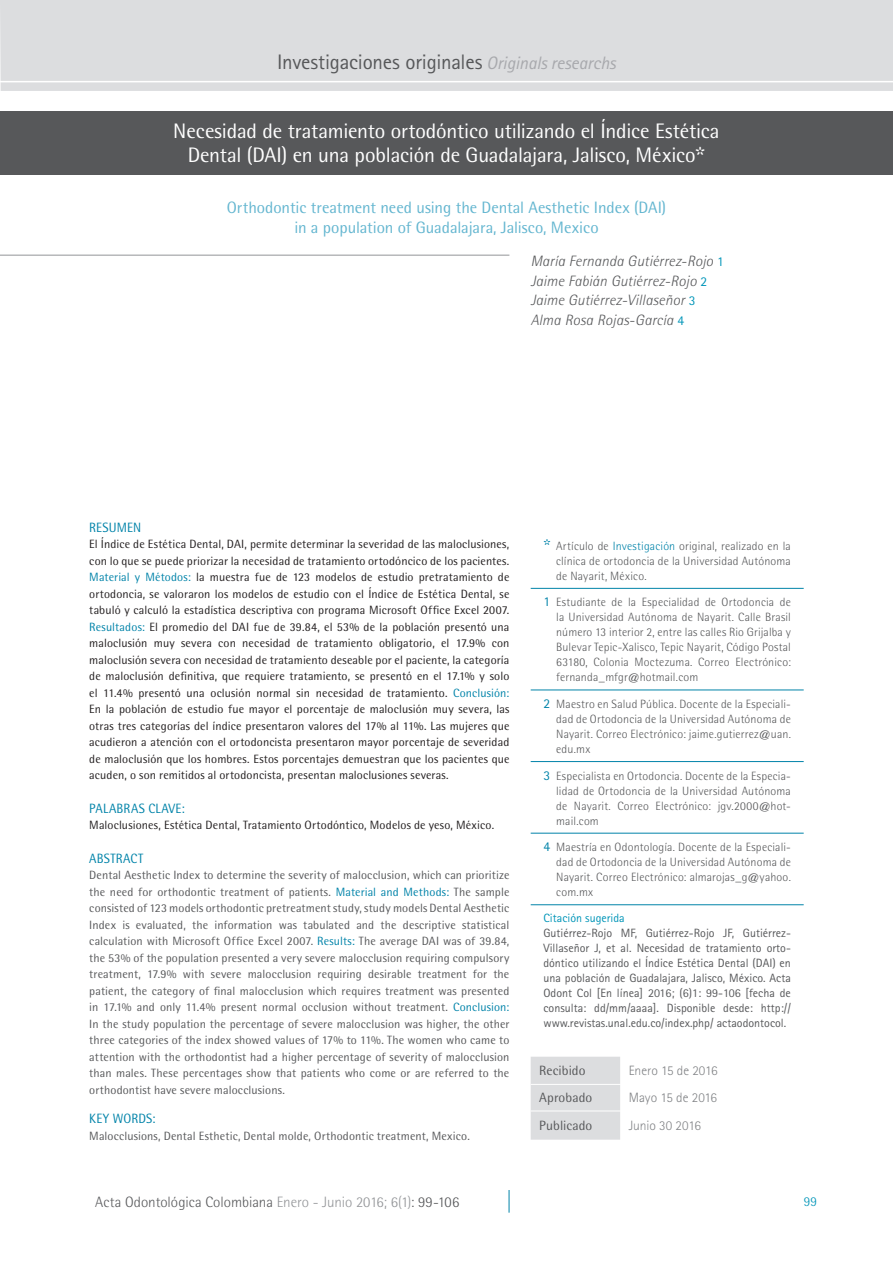
<style>
.page{position:relative;width:893px;height:1263px;background:#fff}
.page>*{position:absolute;margin:0;border:0;box-sizing:border-box;transform-origin:0 0}
.tit-artículoespañol{font:21px/24px "Rotis Semi Sans Std";letter-spacing:-.01em;color:#fff;text-align:center}
.t1{font:21px "Rotis Sans Serif Std";letter-spacing:-.01em;color:#57585a}
.tít-artículoinglés{font:16.5px/19.5px "Rotis Semi Sans Std";letter-spacing:-.005em;color:#64b6d0;text-align:center}
.resumen-autor{font:italic 300 15px "Rotis Semi Sans Std";letter-spacing:.01em;color:#57585a}
.datos_pag{font:300 15px "Rotis Semi Sans Std";color:#57585a}
.t2{font:300 13.5px "Rotis Sans Serif Std";color:#808285}
.t3{font:13.5px "Rotis Semi Sans Std";letter-spacing:.005em;color:#57585a}
.resumen-subtitespaño{font:13.5px "Rotis Semi Sans Std";letter-spacing:.015em;color:#0083a9;scale:.95 1}
.resumen-subtitinglés{font:13.5px "Rotis Semi Sans Std";letter-spacing:.015em;color:#0083a9;scale:.95 1}
.t4{font:300 13.5px "Rotis Semi Sans Std";color:#0095b8}
.resumen-textoesp{font:12px/16.5px "Rotis Semi Sans Std";letter-spacing:.01em;color:#231f20;text-align:justify}
.resumen-textoinglés{font:12px/16.5px "Rotis Semi Sans Std";letter-spacing:.01em;color:#57585a;text-align:justify}
.resumen-datosartícul{font:300 12px/15px "Rotis Semi Sans Std";letter-spacing:.015em;color:#57585a;text-align:justify}
.citacion_txt{font:12px/15px "Rotis Sans Serif Std";color:#57585a;text-align:justify}
.citacion_txt-2{font:12px "Rotis Sans Serif Std";color:#0095b8}
.s1{font-style:italic;font-size:18px;color:#a8a9ad}
.s2{font-family:"Aller"}
.s3{font-family:"Rotis Sans Serif Std";font-weight:400;font-style:normal;font-size:13.5px;color:#0095b8}
.s4{color:#0083a9}
.s5{color:#939598}
.s6{font-family:"Aller";font-weight:400;font-size:15px;color:#0083a9}
.s7{font-family:"Rotis Sans Serif Std";font-weight:400;font-size:13.5px;color:#0083a9}
</style>
<div class="page">
<div style="left:0;top:0;width:893px;height:91px;background:#dcdddf"></div>
<hr style="left:0;top:81px;width:893px;height:1px;background:#fff">
<svg style="left:509px;top:1190px;width:1px;height:23px"></svg>
<hr style="left:0;top:255px;width:509px;height:1px;background:#939598">
<div style="left:0;top:111px;width:893px;height:64px;background:#57585a"></div>
<hr style="left:531px;top:588px;width:273px;height:1px;background:#0083a9">
<hr style="left:531px;top:690px;width:273px;height:1px;background:#0083a9">
<hr style="left:531px;top:761px;width:273px;height:1px;background:#0083a9">
<hr style="left:531px;top:833px;width:273px;height:1px;background:#0083a9">
<hr style="left:531px;top:904px;width:273px;height:1px;background:#0083a9">
<div style="left:531px;top:1057px;width:89px;height:83px;background:#dcdddf"></div>
<hr style="left:531px;top:1084px;width:89px;height:1px;background:#fff">
<hr style="left:531px;top:1110px;width:89px;height:1px;background:#fff">
<h1 class="t1" style="left:277px;top:50px;width:340px">Investigaciones originales <span class="s1">Originals researchs</span></h1>
<p class="tit-artículoespañol" style="left:173px;top:119px;width:548px">Necesidad de tratamiento ortodóntico utilizando el Índice Estética<br>Dental (DAI) en una población de Guadalajara, Jalisco, México<span class="s2">*</span></p>
<p class="tít-artículoinglés" style="left:227px;top:198px;width:441px">Orthodontic treatment need using the Dental Aesthetic Index (DAI) in a population of Guadalajara, Jalisco, Mexico</p>
<p class="resumen-autor" style="left:531px;top:252px;width:195px">María Fernanda Gutiérrez-Rojo <span class="s3">1</span></p>
<p class="resumen-autor" style="left:531px;top:272px;width:178px">Jaime Fabián Gutiérrez-Rojo <span class="s3">2</span></p>
<p class="resumen-autor" style="left:531px;top:291px;width:166px">Jaime Gutiérrez-Villaseñor <span class="s3">3</span></p>
<p class="resumen-autor" style="left:531px;top:311px;width:155px">Alma Rosa Rojas-García <span class="s3">4</span></p>
<p class="resumen-subtitespaño" style="left:89px;top:519px;width:56px">RESUMEN</p>
<p class="resumen-textoesp" style="left:89px;top:536px;width:422px">El Índice de Estética Dental, DAI, permite determinar la severidad de las maloclusiones, con lo que se puede priorizar la necesidad de tratamiento ortodóncico de los pacientes.<br><span class="s4">Material y Métodos:</span> la muestra fue de 123 modelos de estudio pretratamiento de ortodoncia, se valoraron los modelos de estudio con el Índice de Estética Dental, se tabuló y calculó la estadística descriptiva con programa Microsoft Office Excel 2007.<br><span class="s4">Resultados:</span> El promedio del DAI fue de 39.84, el 53% de la población presentó una maloclusión muy severa con necesidad de tratamiento obligatorio, el 17.9% con maloclusión severa con necesidad de tratamiento deseable por el paciente, la categoría de maloclusión definitiva, que requiere tratamiento, se presentó en el 17.1% y solo el 11.4% presentó una oclusión normal sin necesidad de tratamiento. <span class="s4">Conclusión:<br></span>En la población de estudio fue mayor el porcentaje de maloclusión muy severa, las otras tres categorías del índice presentaron valores del 17% al 11%. Las mujeres que acudieron a atención con el ortodoncista presentaron mayor porcentaje de severidad de maloclusión que los hombres. Estos porcentajes demuestran que los pacientes que acuden, o son remitidos al ortodoncista, presentan maloclusiones severas.</p>
<p class="resumen-subtitespaño" style="left:89px;top:800px;width:102px">PALABRAS CLAVE:</p>
<p class="resumen-textoesp" style="left:89px;top:817px;width:406px">Maloclusiones, Estética Dental, Tratamiento Ortodóntico, Modelos de yeso, México.</p>
<p class="resumen-subtitinglés" style="left:89px;top:850px;width:58px">ABSTRACT</p>
<p class="resumen-textoinglés" style="left:89px;top:867px;width:422px">Dental Aesthetic Index to determine the severity of malocclusion, which can prioritize the need for orthodontic treatment of patients. <span class="s4">Material and Methods:</span> The sample consisted of 123 models orthodontic pretreatment study, study models Dental Aesthetic Index is evaluated, the information was tabulated and the descriptive statistical calculation with Microsoft Office Excel 2007. <span class="s4">Results:</span> The average DAI was of 39.84, the 53% of the population presented a very severe malocclusion requiring compulsory treatment, 17.9% with severe malocclusion requiring desirable treatment for the patient, the category of final malocclusion which requires treatment was presented in 17.1% and only 11.4% present normal occlusion without treatment. <span class="s4">Conclusion:<br></span>In the study population the percentage of severe malocclusion was higher, the other three categories of the index showed values of 17% to 11%. The women who came to attention with the orthodontist had a higher percentage of severity of malocclusion than males. These percentages show that patients who come or are referred to the orthodontist have severe malocclusions.</p>
<p class="resumen-subtitinglés" style="left:89px;top:1110px;width:71px">KEY WORDS:</p>
<p class="resumen-textoinglés" style="left:89px;top:1127px;width:382px">Malocclusions, Dental Esthetic, Dental molde, Orthodontic treatment, Mexico.</p>
<p class="datos_pag" style="left:95px;top:1193px;width:365px">Acta Odontológica Colombiana <span class="s5">Enero - Junio 2016; 6(1)</span>: 99-106</p>
<p class="resumen-datosartícul" style="left:556px;top:538px;width:236px;text-indent:-13px"><span class="s6">*</span> Artículo de <span class="s4">Investigación</span> original, realizado en la clínica de ortodoncia de la Universidad Autónoma de Nayarit, México.</p>
<p class="resumen-datosartícul" style="left:556px;top:595px;width:236px;text-indent:-13px"><span class="s7">1</span> Estudiante de la Especialidad de Ortodoncia de la Universidad Autónoma de Nayarit. Calle Brasil número 13 interior 2, entre las calles Rio Grijalba y Bulevar Tepic-Xalisco, Tepic Nayarit, Código Postal 63180, Colonia Moctezuma. Correo Electrónico: fernanda_mfgr@hotmail.com</p>
<p class="resumen-datosartícul" style="left:556px;top:696px;width:236px;text-indent:-13px"><span class="s7">2</span> Maestro en Salud Pública. Docente de la Especiali&shy;dad de Ortodoncia de la Universidad Autónoma de Nayarit. Correo Electrónico: jaime.gutierrez@uan. edu.mx</p>
<p class="resumen-datosartícul" style="left:556px;top:768px;width:236px;text-indent:-13px"><span class="s7">3</span> Especialista en Ortodoncia. Docente de la Especia&shy;lidad de Ortodoncia de la Universidad Autónoma de Nayarit. Correo Electrónico: jgv.2000@hot&shy;mail.com</p>
<p class="resumen-datosartícul" style="left:556px;top:840px;width:236px;text-indent:-13px"><span class="s7">4</span> Maestría en Odontología. Docente de la Especiali&shy;dad de Ortodoncia de la Universidad Autónoma de Nayarit. Correo Electrónico: almarojas_g@yahoo. com.mx</p>
<p class="citacion_txt-2" style="left:543px;top:911px;width:83px">Citación sugerida</p>
<p class="citacion_txt" style="left:543px;top:925px;width:249px">Gutiérrez-Rojo MF, Gutiérrez-Rojo JF, Gutiérrez-Villaseñor J, et al. Necesidad de tratamiento orto&shy;dóntico utilizando el Índice Estética Dental (DAI) en una población de Guadalajara, Jalisco, México. Acta Odont Col [En línea] 2016; (6)1: 99-106 [fecha de consulta: dd/mm/aaaa]. Disponible desde: http:// www.revistas.unal.edu.co/index.php/ actaodontocol.</p>
<p class="t3" style="left:539px;top:1063px;width:48px">Recibido</p>
<p class="t2" style="left:629px;top:1063px;width:90px">Enero 15 de 2016</p>
<p class="t3" style="left:539px;top:1090px;width:55px">Aprobado</p>
<p class="t2" style="left:629px;top:1090px;width:90px">Mayo 15 de 2016</p>
<p class="t3" style="left:539px;top:1117px;width:55px">Publicado</p>
<p class="t2" style="left:629px;top:1118px;width:74px">Junio 30 2016</p>
<p class="t4" style="left:804px;top:1194px;width:15px">99</p>
</div>
